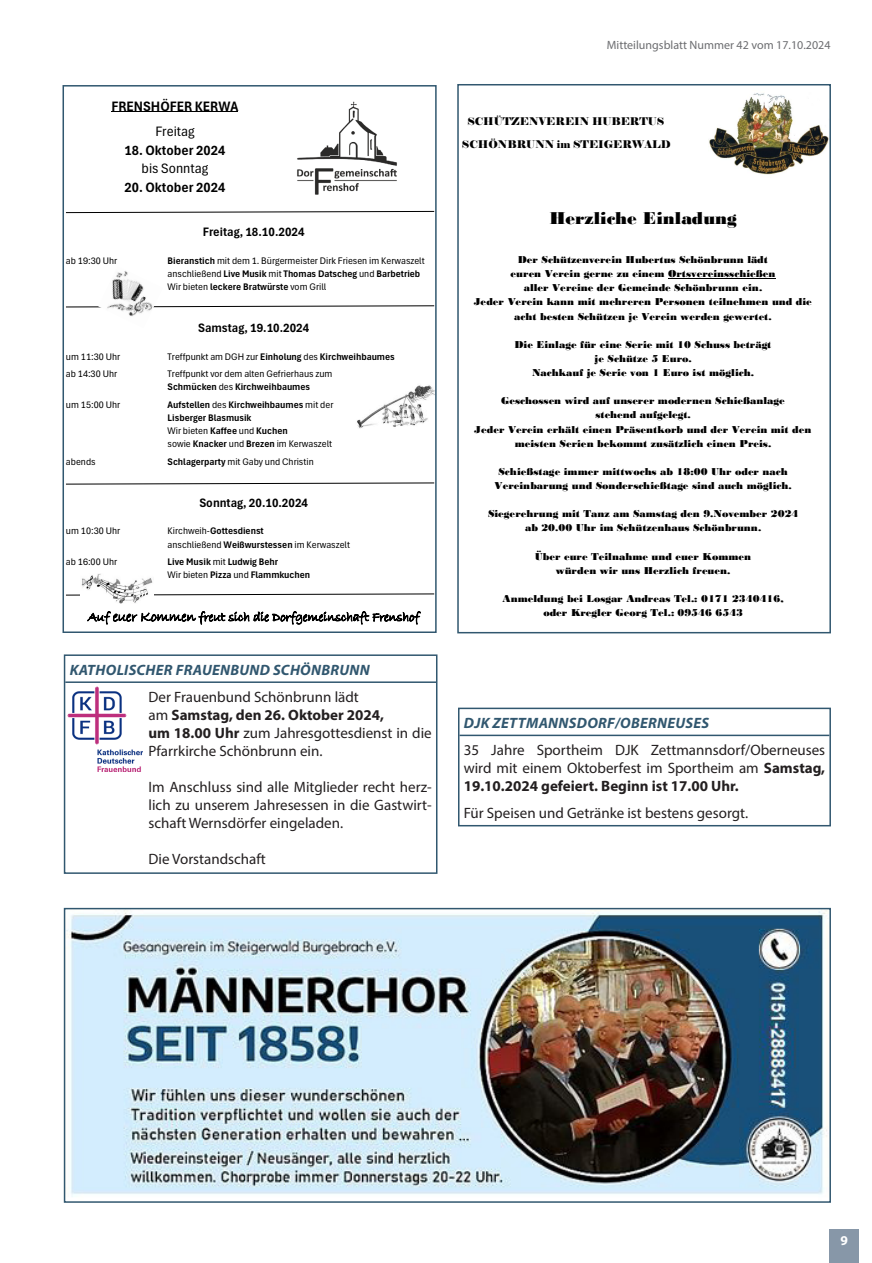
<style>
.page{position:relative;width:872px;height:1263px;background:#fff}
.page>*{position:absolute;margin:0;border:0;box-sizing:border-box;transform-origin:0 0}
.t1{font:18px "Bodoni MT Black";color:#000}
.Fließtext{font:15px/18px "Myriad Pro";color:#231f20;text-align:justify}
.Überschrift_H1{font:italic 700 15px "Myriad Pro";letter-spacing:.02em;color:#31576f}
.Fließtext-2{font:700 15px "Myriad Pro";color:#231f20}
.t2{font:700 14.25px/24.6px "Aptos Narrow";color:#000;text-align:center}
.t3{font:700 13.5px "Myriad Pro";color:#fff}
.t4{font:700 12.9px "Aptos Narrow";color:#000}
.t5{font:12.9px "Bradley Hand ITC";color:#000}
.t6{font:12px "Myriad Pro";color:#6c6d70}
.t7{font:10.5px/14.1px "Bodoni MT Black";color:#000;text-align:center}
.t8{font:10.5px "Elephant";color:#000}
.t9{font:10.05px/13.2px "Aptos Narrow";color:#000}
.t10{font:700 10.05px/13.2px "Aptos Narrow";color:#000}
.s1{font-weight:400}
.s2{font-weight:700}
.s3{font-size:14.25px}
</style>
<div class="page">
<hr style="left:459px;top:735px;width:370px;height:1px;background:#31576f">
<div style="left:458px;top:708px;width:373px;height:118px;border:2px solid #31576f"></div>
<img style="left:357px;top:385px;width:76px;height:44px">
<hr style="left:111px;top:112px;width:127px;height:1px;background:#000">
<img style="left:297px;top:101px;width:100px;height:94px">
<svg style="left:66px;top:211px;width:367px;height:2px"></svg>
<svg style="left:66px;top:305px;width:367px;height:2px"></svg>
<svg style="left:66px;top:483px;width:367px;height:1px"></svg>
<svg style="left:66px;top:593px;width:367px;height:2px"></svg>
<img style="left:98px;top:271px;width:65px;height:46px">
<img style="left:80px;top:573px;width:73px;height:30px">
<div style="left:62px;top:85px;width:374px;height:548px;border:2px solid #31576f"></div>
<img style="left:67px;top:911px;width:761px;height:286px">
<div style="left:64px;top:908px;width:767px;height:295px;border:2px solid #31576f"></div>
<img style="left:709px;top:93px;width:119px;height:82px">
<hr style="left:668px;top:278px;width:107px;height:1px;background:#000">
<div style="left:457px;top:84px;width:374px;height:549px;border:2px solid #31576f"></div>
<hr style="left:65px;top:681px;width:371px;height:2px;background:#31576f">
<div style="left:64px;top:654px;width:373px;height:220px;border:2px solid #31576f"></div>
<img style="left:68px;top:686px;width:74px;height:86px">
<div style="left:829px;top:1229px;width:30px;height:34px;background:#8797a8"></div>
<p class="t2" style="left:111px;top:94px;width:129px">FRENSHÖFER KERWA<br><span class="s1">Freitag</span></p>
<p class="t2" style="left:124px;top:140px;width:102px;line-height:18.8px">18. Oktober 2024 <span class="s1">bis Sonntag</span></p>
<p class="t2" style="left:124px;top:175px;width:102px">20. Oktober 2024</p>
<p class="t4" style="left:203px;top:223px;width:103px">Freitag, 18.10.2024</p>
<p class="t9" style="left:66px;top:253px;width:53px">ab 19:30 Uhr</p>
<p class="t9" style="left:168px;top:253px;width:259px"><span class="s2">Bieranstich</span> mit dem 1. Bürgermeister Dirk Friesen im Kerwaszelt anschließend <span class="s2">Live Musik</span> mit <span class="s2">Thomas Datscheg</span> und <span class="s2">Barbetrieb<br></span>Wir bieten <span class="s2">leckere Bratwürste</span> vom Grill</p>
<p class="t4" style="left:198px;top:319px;width:113px">Samstag, 19.10.2024</p>
<p class="t9" style="left:66px;top:349px;width:56px">um 11:30 Uhr</p>
<p class="t10" style="left:168px;top:349px;width:229px"><span class="s1">Treffpunkt am DGH zur</span> Einholung <span class="s1">des</span> Kirchweihbaumes</p>
<p class="t9" style="left:66px;top:367px;width:53px">ab 14:30 Uhr</p>
<p class="t9" style="left:168px;top:367px;width:166px">Treffpunkt vor dem alten Gefrierhaus zum<br><span class="s2">Schmücken</span> des <span class="s2">Kirchweihbaumes</span></p>
<p class="t9" style="left:66px;top:397px;width:56px">um 15:00 Uhr</p>
<p class="t10" style="left:168px;top:397px;width:167px">Aufstellen <span class="s1">des</span> Kirchweihbaumes <span class="s1">mit der<br></span>Lisberger Blasmusik<br><span class="s1">Wir bieten</span> Kaffee <span class="s1">und</span> Kuchen<br><span class="s1">sowie</span> Knacker <span class="s1">und</span> Brezen <span class="s1">im Kerwaszelt</span></p>
<p class="t9" style="left:66px;top:454px;width:31px">abends</p>
<p class="t9" style="left:168px;top:454px;width:148px"><span class="s2">Schlagerparty</span> mit Gaby und Christin</p>
<p class="t4" style="left:199px;top:494px;width:110px">Sonntag, 20.10.2024</p>
<p class="t9" style="left:66px;top:524px;width:56px">um 10:30 Uhr</p>
<p class="t9" style="left:168px;top:524px;width:184px">Kirchweih-<span class="s2">Gottesdienst<br></span>anschließend <span class="s2">Weißwurstessen</span> im Kerwaszelt</p>
<p class="t9" style="left:66px;top:555px;width:53px">ab 16:00 Uhr</p>
<p class="t10" style="left:168px;top:555px;width:144px">Live Musik <span class="s1">mit</span> Ludwig Behr<br><span class="s1">Wir bieten</span> Pizza <span class="s1">und</span> Flammkuchen</p>
<p class="t5" style="left:88px;top:609px;width:333px">Auf <span class="s3">euer Kommen</span> freut sich die Dorfgemeinschaft Frenshof</p>
<p class="Überschrift_H1" style="left:70px;top:660px;width:302px">KATHOLISCHER FRAUENBUND SCHÖNBRUNN</p>
<p class="Fließtext" style="left:149px;top:687px;width:212px">Der Frauenbund Schönbrunn lädt</p>
<p class="Fließtext-2" style="left:149px;top:705px;width:237px"><span class="s1">am</span> Samstag, den 26. Oktober 2024,</p>
<p class="Fließtext" style="left:149px;top:723px;width:285px"><span class="s2">um 18.00 Uhr</span> zum Jahresgottesdienst in die<br>Pfarrkirche Schönbrunn ein.</p>
<p class="Fließtext" style="left:149px;top:777px;width:285px">Im Anschluss sind alle Mitglieder recht herz&shy;lich zu unserem Jahresessen in die Gastwirt&shy;schaft Wernsdörfer eingeladen.</p>
<p class="Fließtext" style="left:149px;top:849px;width:119px">Die Vorstandschaft</p>
<p class="t6" style="left:607px;top:38px;width:225px">Mitteilungsblatt Nummer 42 vom 17.10.2024</p>
<p class="t8" style="left:467px;top:115px;width:198px">SCHÜTZENVEREIN HUBERTUS</p>
<p class="t8" style="left:462px;top:138px;width:210px">SCHÖNBRUNN im STEIGERWALD</p>
<p class="t1" style="left:549px;top:207px;width:189px">Herzliche Einladung</p>
<p class="t7" style="left:474px;top:252px;width:339px">Der Schützenverein Hubertus Schönbrunn lädt<br>euren Verein gerne zu einem Ortsvereinsschießen<br>aller Vereine der Gemeinde Schönbrunn ein.<br>Jeder Verein kann mit mehreren Personen teilnehmen und die acht besten Schützen je Verein werden gewertet.</p>
<p class="t7" style="left:514px;top:337px;width:258px">Die Einlage für eine Serie mit 10 Schuss beträgt je Schütze 5 Euro.<br>Nachkauf je Serie von 1 Euro ist möglich.</p>
<p class="t7" style="left:474px;top:394px;width:339px">Geschossen wird auf unserer modernen Schießanlage<br>stehend aufgelegt.<br>Jeder Verein erhält einen Präsentkorb und der Verein mit den meisten Serien bekommt zusätzlich einen Preis.</p>
<p class="t7" style="left:494px;top:464px;width:299px">Schießstage immer mittwochs ab 18:00 Uhr oder nach<br>Vereinbarung und Sonderschießtage sind auch möglich.</p>
<p class="t7" style="left:488px;top:507px;width:312px">Siegerehrung mit Tanz am Samstag den 9.November 2024 ab 20.00 Uhr im Schützenhaus Schönbrunn.</p>
<p class="t7" style="left:535px;top:549px;width:218px">Über eure Teilnahme und euer Kommen würden wir uns Herzlich freuen.</p>
<p class="t7" style="left:502px;top:592px;width:283px">Anmeldung bei Losgar Andreas Tel.: 0171 2340416, oder Kregler Georg Tel.: 09546 6543</p>
<p class="Überschrift_H1" style="left:464px;top:713px;width:247px">DJK ZETTMANNSDORF/OBERNEUSES</p>
<p class="Fließtext" style="left:464px;top:740px;width:363px">35 Jahre Sportheim DJK Zettmannsdorf/Oberneuses wird mit einem Oktoberfest im Sportheim am <span class="s2">Samstag, 19.10.2024 gefeiert. Beginn ist 17.00 Uhr.</span></p>
<p class="Fließtext" style="left:464px;top:803px;width:286px">Für Speisen und Getränke ist bestens gesorgt.</p>
<p class="t3" style="left:840px;top:1231px;width:9px">9</p>
</div>
